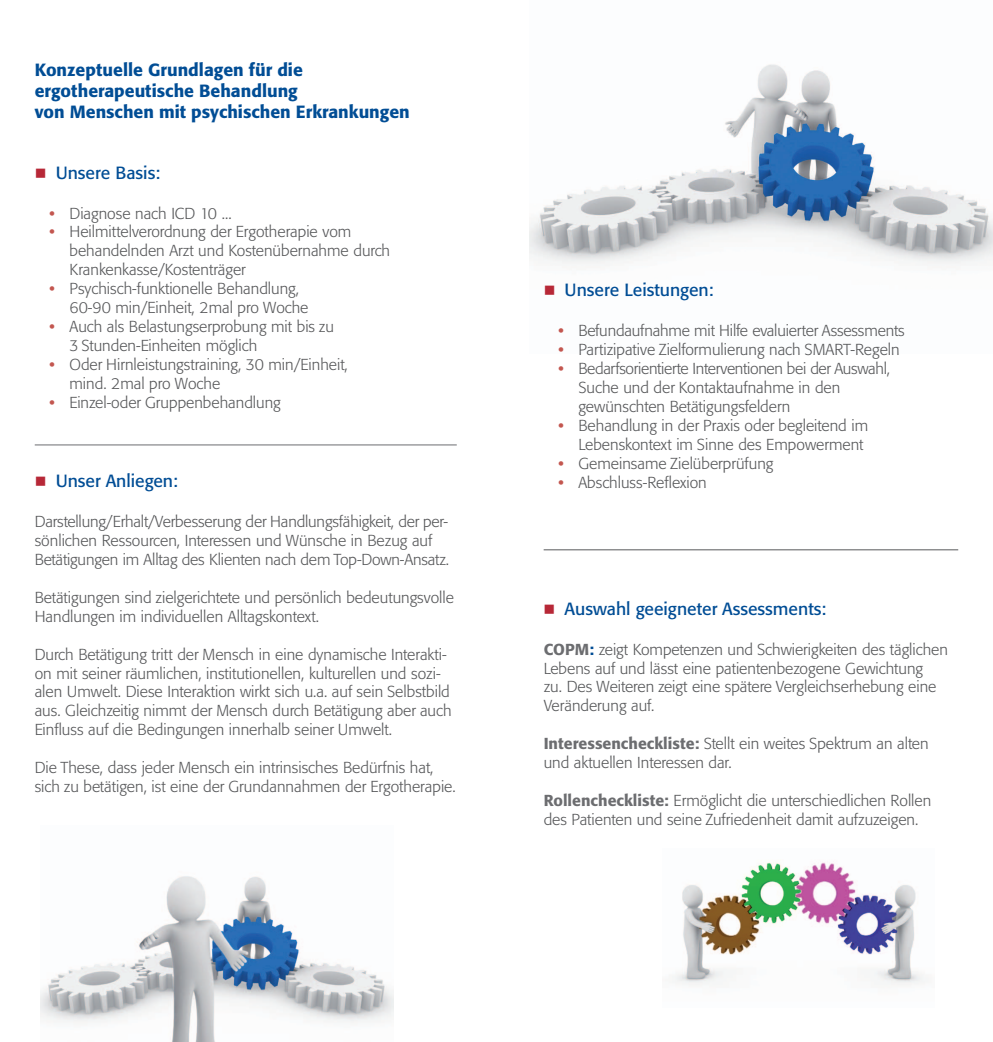
<style>
.page{position:relative;width:993px;height:1042px;background:#fff}
.page>*{position:absolute;margin:0;border:0;box-sizing:border-box;transform-origin:0 0}
.t1{font:500 17.5px/21px "Formata BQ";color:#014d95}
.t2{font:17.5px "Formata BQ";color:#014d95}
.t3{font:300 15.75px/18.9px "Formata BQ";color:#57585a}
.s1{color:#b72837}
.s2{font-weight:500;color:#c3564f}
.s3{font-weight:500;color:#6c6d70}
.s4{font-weight:500;color:#014d95}
</style>
<div class="page">
<img style="left:529px;top:64px;width:463px;height:200px">
<hr style="left:35px;top:444px;width:421px;height:1px;background:#6c6d70">
<hr style="left:543px;top:549px;width:414px;height:1px;background:#57585a">
<img style="left:41px;top:876px;width:352px;height:166px">
<img style="left:672px;top:862px;width:253px;height:123px">
<p class="t1" style="left:35px;top:59px;width:376px">Konzeptuelle Grundlagen für die ergotherapeutische Behandlung<br>von Menschen mit psychischen Erkrankungen</p>
<p class="t2" style="left:35px;top:162px;width:127px"><span class="s1">■</span> Unsere Basis:</p>
<p class="t3" style="left:50px;top:204px;width:183px"><span class="s2">•</span> Diagnose nach ICD 10 ...</p>
<p class="t3" style="left:69px;top:223px;width:322px;text-indent:-20px"><span class="s2">•</span> Heilmittelverordnung der Ergotherapie vom behandelnden Arzt und Kostenübernahme durch<br>Krankenkasse/Kostenträger</p>
<p class="t3" style="left:69px;top:279px;width:240px;text-indent:-20px"><span class="s2">•</span> Psychisch-funktionelle Behandlung,<br>60-90 min/Einheit, 2mal pro Woche</p>
<p class="t3" style="left:69px;top:317px;width:266px;text-indent:-20px"><span class="s2">•</span> Auch als Belastungserprobung mit bis zu<br>3 Stunden-Einheiten möglich</p>
<p class="t3" style="left:69px;top:355px;width:280px;text-indent:-20px"><span class="s2">•</span> Oder Hirnleistungstraining, 30 min/Einheit, mind. 2mal pro Woche</p>
<p class="t3" style="left:50px;top:393px;width:232px"><span class="s2">•</span> Einzel-oder Gruppenbehandlung</p>
<p class="t2" style="left:35px;top:470px;width:145px"><span class="s1">■</span> Unser Anliegen:</p>
<p class="t3" style="left:35px;top:512px;width:415px">Darstellung/Erhalt/Verbesserung der Handlungsfähigkeit, der per&shy;sönlichen Ressourcen, Interessen und Wünsche in Bezug auf<br>Betätigungen im Alltag des Klienten nach dem Top-Down-Ansatz.</p>
<p class="t3" style="left:35px;top:588px;width:420px">Betätigungen sind zielgerichtete und persönlich bedeutungsvolle<br>Handlungen im individuellen Alltagskontext.</p>
<p class="t3" style="left:35px;top:645px;width:418px">Durch Betätigung tritt der Mensch in eine dynamische Interakti&shy;on mit seiner räumlichen, institutionellen, kulturellen und sozi&shy;alen Umwelt. Diese Interaktion wirkt sich u.a. auf sein Selbstbild aus. Gleichzeitig nimmt der Mensch durch Betätigung aber auch Einfluss auf die Bedingungen innerhalb seiner Umwelt.</p>
<p class="t3" style="left:35px;top:758px;width:422px">Die These, dass jeder Mensch ein intrinsisches Bedürfnis hat, sich zu betätigen, ist eine der Grundannahmen der Ergotherapie.</p>
<p class="t2" style="left:543px;top:280px;width:171px"><span class="s1">■</span> Unsere Leistungen:</p>
<p class="t3" style="left:558px;top:321px;width:347px"><span class="s2">•</span> Befundaufnahme mit Hilfe evaluierter Assessments</p>
<p class="t3" style="left:558px;top:340px;width:342px"><span class="s2">•</span> Partizipative Zielformulierung nach SMART-Regeln</p>
<p class="t3" style="left:578px;top:359px;width:313px;text-indent:-20px"><span class="s2">•</span> Bedarfsorientierte Interventionen bei der Auswahl,<br>Suche und der Kontaktaufnahme in den gewünschten Betätigungsfeldern</p>
<p class="t3" style="left:558px;top:416px;width:311px;text-align:right"><span class="s2">•</span> Behandlung in der Praxis oder begleitend im<br>Lebenskontext im Sinne des Empowerment</p>
<p class="t3" style="left:558px;top:454px;width:216px"><span class="s2">•</span> Gemeinsame Zielüberprüfung</p>
<p class="t3" style="left:558px;top:473px;width:150px"><span class="s2">•</span> Abschluss-Reflexion</p>
<p class="t2" style="left:543px;top:598px;width:284px"><span class="s1">■</span> Auswahl geeigneter Assessments:</p>
<p class="t3" style="left:543px;top:640px;width:406px"><span class="s3">COPM</span><span class="s4">:</span> zeigt Kompetenzen und Schwierigkeiten des täglichen Lebens auf und lässt eine patientenbezogene Gewichtung<br>zu. Des Weiteren zeigt eine spätere Vergleichserhebung eine Veränderung auf.</p>
<p class="t3" style="left:543px;top:734px;width:386px"><span class="s3">Interessencheckliste:</span> Stellt ein weites Spektrum an alten und aktuellen Interessen dar.</p>
<p class="t3" style="left:543px;top:791px;width:389px"><span class="s3">Rollencheckliste:</span> Ermöglicht die unterschiedlichen Rollen des Patienten und seine Zufriedenheit damit aufzuzeigen.</p>
</div>
